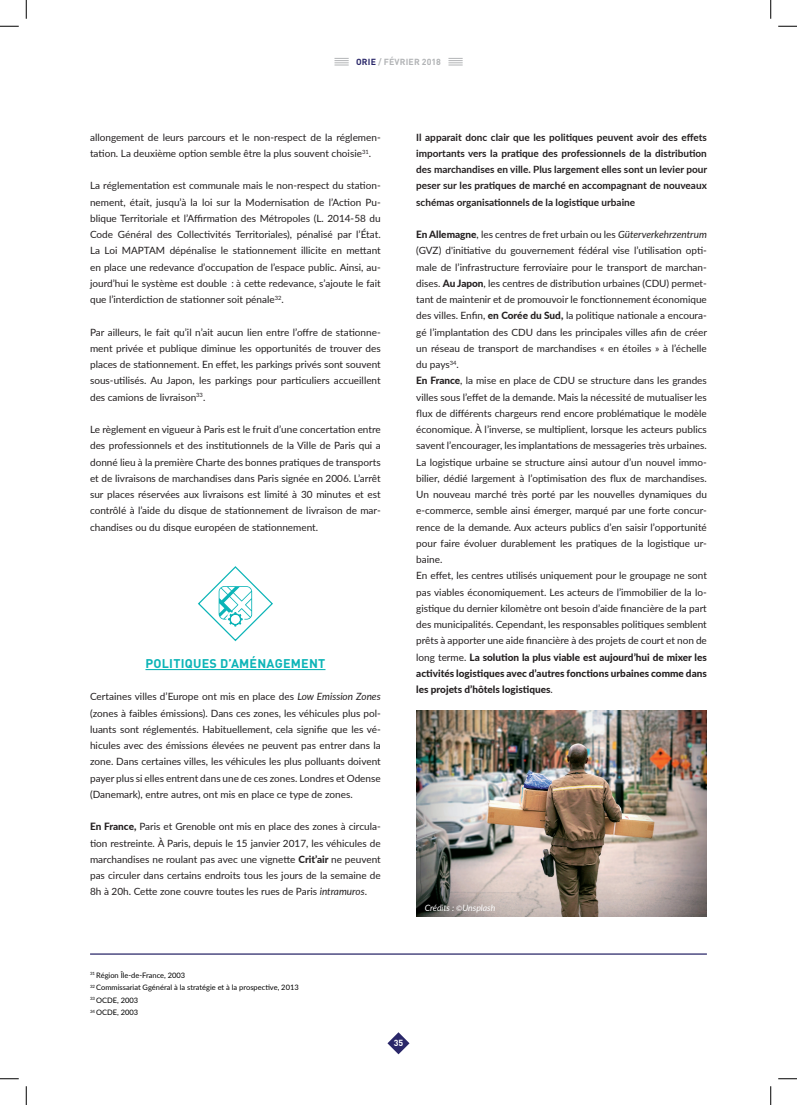
<style>
.page{position:relative;width:797px;height:1105px;background:#fff}
.page>*{position:absolute;margin:0;border:0;box-sizing:border-box;transform-origin:0 0}
.t1{font:700 12.5px "DIN Pro";letter-spacing:.02em;color:#0cb4b7}
.t2{font:10px/16.2px "Lato";color:#231f20;text-align:justify}
.t3{font:700 10px/16.2px "Lato";color:#231f20;text-align:justify}
.t4{font:italic 8.75px "Lato";letter-spacing:-.005em;color:#fff}
.t5{font:700 8.75px "DIN Pro";letter-spacing:.02em;color:#b2b4b6}
.t6{font:700 8.75px "DIN Pro";color:#fff}
.t7{font:7.5px/12.5px "Lato";color:#000}
.s1{color:#2a2769}
.s2{font-style:italic}
.s3{font-weight:800}
.s4{font-style:normal;font-size:7.5px}
</style>
<div class="page">
<svg style="left:387px;top:1032px;width:22px;height:22px"></svg>
<svg style="left:334px;top:58px;width:15px;height:8px"></svg>
<svg style="left:448px;top:58px;width:14px;height:8px"></svg>
<hr style="left:90px;top:953px;width:617px;height:2px;background:#2a2769">
<hr style="left:145px;top:669px;width:180px;height:1px;background:#0cb4b7">
<svg style="left:198px;top:566px;width:75px;height:76px"></svg>
<div style="left:231px;top:615px;width:8px;height:8px;background:#fff;border-radius:50%"></div>
<img style="left:416px;top:711px;width:291px;height:206px">
<svg style="left:0;top:25px;width:19px;height:2px"></svg>
<svg style="left:778px;top:25px;width:19px;height:2px"></svg>
<svg style="left:0;top:1078px;width:19px;height:1px"></svg>
<svg style="left:778px;top:1078px;width:19px;height:1px"></svg>
<svg style="left:25px;top:0;width:2px;height:19px"></svg>
<svg style="left:25px;top:1086px;width:2px;height:19px"></svg>
<svg style="left:770px;top:0;width:1px;height:19px"></svg>
<svg style="left:770px;top:1086px;width:1px;height:19px"></svg>
<p class="t5" style="left:356px;top:54px;width:86px"><span class="s1">ORIE</span> / FÉVRIER 2018</p>
<p class="t2" style="left:90px;top:128px;width:292px">allongement de leurs parcours et le non-respect de la réglemen&shy;tation. La deuxième option semble être la plus souvent choisie<sup>31</sup>.</p>
<p class="t2" style="left:90px;top:177px;width:292px">La réglementation est communale mais le non-respect du station&shy;nement, était, jusqu’à la loi sur la Modernisation de l’Action Pu&shy;blique Territoriale et l’Affirmation des Métropoles (L. 2014-58 du Code Général des Collectivités Territoriales), pénalisé par l’État.<br>La Loi MAPTAM dépénalise le stationnement illicite en mettant en place une redevance d’occupation de l’espace public. Ainsi, au&shy;jourd’hui le système est double : à cette redevance, s’ajoute le fait que l’interdiction de stationner soit pénale<sup>32</sup>.</p>
<p class="t2" style="left:90px;top:323px;width:292px">Par ailleurs, le fait qu’il n’ait aucun lien entre l’offre de stationne&shy;ment privée et publique diminue les opportunités de trouver des places de stationnement. En effet, les parkings privés sont souvent sous-utilisés. Au Japon, les parkings pour particuliers accueillent des camions de livraison<sup>33</sup>.</p>
<p class="t2" style="left:90px;top:421px;width:292px">Le règlement en vigueur à Paris est le fruit d’une concertation entre des professionnels et des institutionnels de la Ville de Paris qui a donné lieu à la première Charte des bonnes pratiques de transports et de livraisons de marchandises dans Paris signée en 2006. L’arrêt sur places réservées aux livraisons est limité à 30 minutes et est contrôlé à l’aide du disque de stationnement de livraison de mar&shy;chandises ou du disque européen de stationnement.</p>
<p class="t1" style="left:145px;top:653px;width:181px">POLITIQUES D’AMÉNAGEMENT</p>
<p class="t2" style="left:90px;top:688px;width:292px">Certaines villes d’Europe ont mis en place des <span class="s2">Low Emission Zones </span>(zones à faibles émissions). Dans ces zones, les véhicules plus pol&shy;luants sont réglementés. Habituellement, cela signifie que les vé&shy;hicules avec des émissions élevées ne peuvent pas entrer dans la zone. Dans certaines villes, les véhicules les plus polluants doivent payer plus si elles entrent dans une de ces zones. Londres et Odense (Danemark), entre autres, ont mis en place ce type de zones.</p>
<p class="t2" style="left:90px;top:818px;width:292px"><span class="s3">En France,</span> Paris et Grenoble ont mis en place des zones à circula&shy;tion restreinte. À Paris, depuis le 15 janvier 2017, les véhicules de marchandises ne roulant pas avec une vignette <span class="s3">Crit’air</span> ne peuvent pas circuler dans certains endroits tous les jours de la semaine de 8h à 20h. Cette zone couvre toutes les rues de Paris <span class="s2">intramuros</span>.</p>
<p class="t3" style="left:416px;top:128px;width:292px">Il apparait donc clair que les politiques peuvent avoir des effets importants vers la pratique des professionnels de la distribution des marchandises en ville. Plus largement elles sont un levier pour peser sur les pratiques de marché en accompagnant de nouveaux schémas organisationnels de la logistique urbaine</p>
<p class="t2" style="left:416px;top:226px;width:292px;text-align:left"><span class="s3">En Allemagne</span>, les centres de fret urbain ou les <span class="s2">Güterverkehrzentrum </span>(GVZ) d'initiative du gouvernement fédéral vise l’utilisation opti&shy;male de l’infrastructure ferroviaire pour le transport de marchan&shy;dises. <span class="s3">Au Japon</span>, les centres de distribution urbaines (CDU) permet&shy;tant de maintenir et de promouvoir le fonctionnement économique des villes. Enfin, <span class="s3">en Corée du Sud,</span> la politique nationale a encoura&shy;gé l’implantation des CDU dans les principales villes afin de créer un réseau de transport de marchandises « en étoiles » à l’échelle du pays<sup>34</sup>.<br><span class="s3">En France</span>, la mise en place de CDU se structure dans les grandes villes sous l’effet de la demande. Mais la nécessité de mutualiser les flux de différents chargeurs rend encore problématique le modèle économique. À l’inverse, se multiplient, lorsque les acteurs publics savent l’encourager, les implantations de messageries très urbaines.<br>La logistique urbaine se structure ainsi autour d’un nouvel immo&shy;bilier, dédié largement à l’optimisation des flux de marchandises.<br>Un nouveau marché très porté par les nouvelles dynamiques du e-commerce, semble ainsi émerger, marqué par une forte concur&shy;rence de la demande. Aux acteurs publics d’en saisir l’opportunité pour faire évoluer durablement les pratiques de la logistique ur&shy;baine.<br>En effet, les centres utilisés uniquement pour le groupage ne sont pas viables économiquement. Les acteurs de l’immobilier de la lo&shy;gistique du dernier kilomètre ont besoin d’aide financière de la part des municipalités. Cependant, les responsables politiques semblent prêts à apporter une aide financière à des projets de court et non de long terme. <span class="s3">La solution la plus viable est aujourd’hui de mixer les activités logistiques avec d’autres fonctions urbaines comme dans les projets d’hôtels logistiques</span>.</p>
<p class="t4" style="left:425px;top:901px;width:72px">Crédits : <span class="s4">©</span>Unsplash</p>
<p class="t7" style="left:90px;top:968px;width:210px"><sup>31</sup> Région Île-de-France, 2003<br><sup>32</sup> Commissariat Ggénéral à la stratégie et à la prospective, 2013<br><sup>33</sup> OCDE, 2003<br><sup>34</sup> OCDE, 2003</p>
<p class="t6" style="left:394px;top:1036px;width:11px">35</p>
</div>
